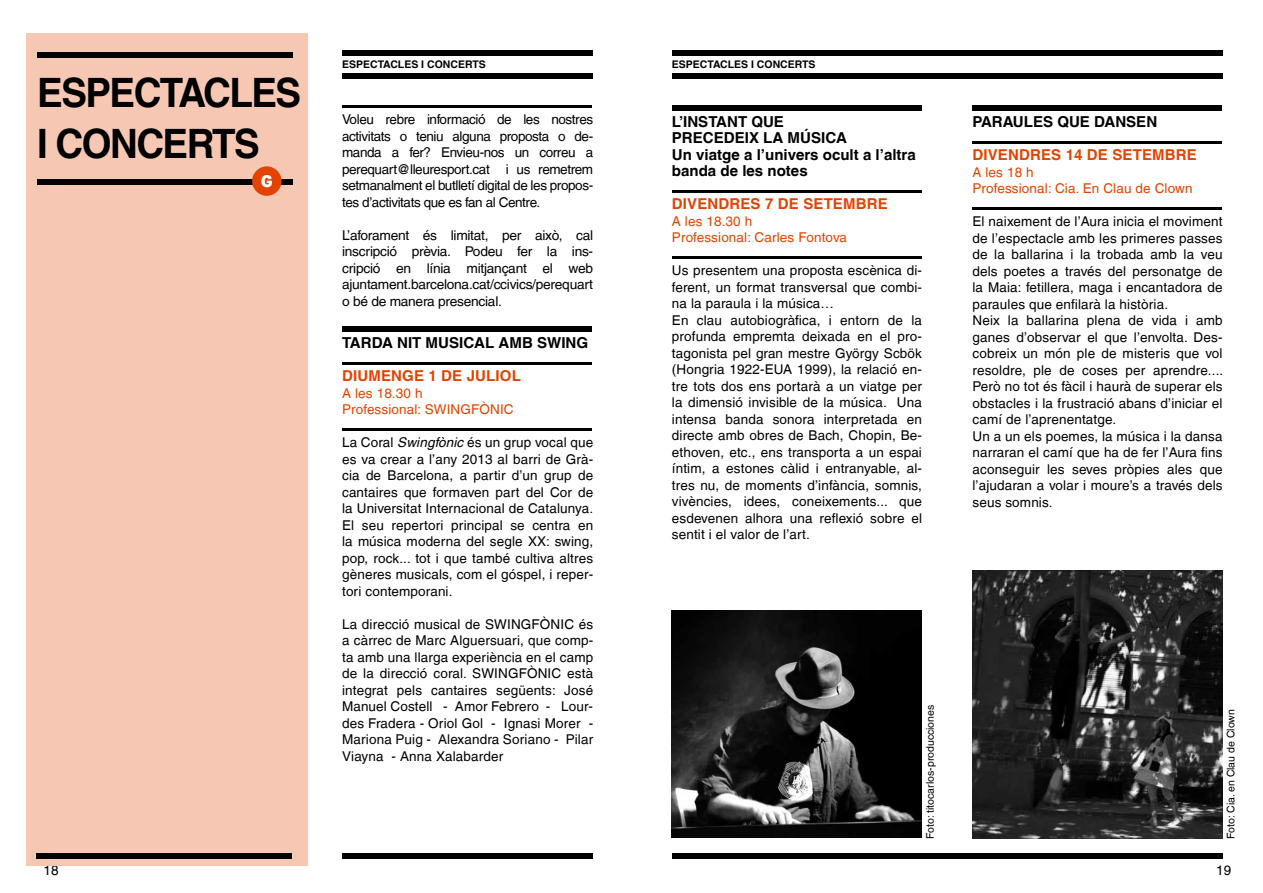
<style>
.page{position:relative;width:1263px;height:893px;background:#fff}
.page>*{position:absolute;margin:0;border:0;box-sizing:border-box;transform-origin:0 0}
.t1{font:700 40.5px/51px "Helvetica LT";letter-spacing:-.04em;color:#000;scale:.95 1}
.t2{font:900 16.65px "Interstate Mono";color:#fff}
.t3{font:700 15.15px/16.5px "Helvetica LT";color:#000}
.t4{font:700 15px "Helvetica LT";letter-spacing:.01em;color:#e24301}
.t5{font:13.5px/16.5px "Helvetica LT";letter-spacing:.01em;color:#000;text-align:justify}
.t6{font:13.5px/16.5px "Helvetica LT";letter-spacing:.01em;color:#e24301}
.t7{font:10.5px "Helvetica LT";color:#000}
.t8{font:700 10.5px "Helvetica LT";color:#000}
.s1{font-style:italic}
</style>
<div class="page">
<div style="left:672px;top:853px;width:550px;height:5px;background:#000"></div>
<div style="left:342px;top:853px;width:250px;height:5px;background:#000"></div>
<div style="left:342px;top:50px;width:250px;height:5px;background:#000"></div>
<div style="left:342px;top:73px;width:250px;height:5px;background:#000"></div>
<hr style="left:342px;top:105px;width:249px;height:3px;background:#000">
<div style="left:342px;top:326px;width:249px;height:6px;background:#000"></div>
<hr style="left:342px;top:362px;width:249px;height:3px;background:#000">
<hr style="left:342px;top:428px;width:249px;height:3px;background:#000">
<div style="left:26px;top:33px;width:281px;height:833px;background:#f6c7b3"></div>
<div style="left:37px;top:52px;width:255px;height:6px;background:#000"></div>
<div style="left:37px;top:853px;width:255px;height:5px;background:#000"></div>
<div style="left:37px;top:179px;width:255px;height:5px;background:#000"></div>
<svg style="left:251px;top:166px;width:32px;height:30px"></svg>
<div style="left:672px;top:105px;width:249px;height:5px;background:#000"></div>
<hr style="left:672px;top:190px;width:249px;height:3px;background:#000">
<hr style="left:672px;top:256px;width:249px;height:3px;background:#000">
<div style="left:972px;top:106px;width:250px;height:5px;background:#000"></div>
<hr style="left:972px;top:141px;width:250px;height:3px;background:#000">
<hr style="left:972px;top:207px;width:250px;height:3px;background:#000">
<div style="left:672px;top:50px;width:550px;height:5px;background:#000"></div>
<div style="left:672px;top:73px;width:550px;height:5px;background:#000"></div>
<img style="left:672px;top:611px;width:250px;height:227px">
<img style="left:972px;top:570px;width:250px;height:269px">
<h1 class="t1" style="left:37px;top:67px;width:279px">ESPECTACLES<br>I CONCERTS</h1>
<p class="t2" style="left:261px;top:172px;width:14px">G</p>
<p class="t8" style="left:342px;top:58px;width:145px">ESPECTACLES I CONCERTS</p>
<p class="t5" style="left:342px;top:111px;width:253px">Voleu rebre informació de les nostres activitats o teniu alguna proposta o de&shy;manda a fer? Envieu-nos un correu a perequart@lleuresport.cat i us remetrem setmanalment el butlletí digital de les propos&shy;tes d’activitats que es fan al Centre.</p>
<p class="t5" style="left:342px;top:227px;width:253px">L’aforament és limitat, per això, cal inscripció prèvia. Podeu fer la ins&shy;cripció en línia mitjançant el web ajuntament.barcelona.cat/ccivics/perequart o bé de manera presencial.</p>
<p class="t3" style="left:342px;top:334px;width:248px">TARDA NIT MUSICAL AMB SWING</p>
<p class="t4" style="left:342px;top:367px;width:180px">DIUMENGE 1 DE JULIOL</p>
<p class="t6" style="left:342px;top:385px;width:173px">A les 18.30 h<br>Professional: SWINGFÒNIC</p>
<p class="t5" style="left:342px;top:434px;width:253px">La Coral <span class="s1">Swingfònic</span> és un grup vocal que es va crear a l’any 2013 al barri de Grà&shy;cia de Barcelona, a partir d’un grup de cantaires que formaven part del Cor de la Universitat Internacional de Catalunya.<br>El seu repertori principal se centra en la música moderna del segle XX: swing, pop, rock... tot i que també cultiva altres gèneres musicals, com el góspel, i reper&shy;tori contemporani.</p>
<p class="t5" style="left:342px;top:615px;width:253px">La direcció musical de SWINGFÒNIC és a càrrec de Marc Alguersuari, que comp&shy;ta amb una llarga experiència en el camp de la direcció coral. SWINGFÒNIC està integrat pels cantaires següents: José Manuel Costell - Amor Febrero - Lour&shy;des Fradera - Oriol Gol - Ignasi Morer - Mariona Puig - Alexandra Soriano - Pilar Viayna - Anna Xalabarder</p>
<p class="t8" style="left:672px;top:58px;width:145px">ESPECTACLES I CONCERTS</p>
<p class="t3" style="left:672px;top:113px;width:245px">L’INSTANT QUE<br>PRECEDEIX LA MÚSICA<br>Un viatge a l’univers ocult a l’altra banda de les notes</p>
<p class="t4" style="left:672px;top:195px;width:217px">DIVENDRES 7 DE SETEMBRE</p>
<p class="t6" style="left:672px;top:213px;width:177px">A les 18.30 h<br>Professional: Carles Fontova</p>
<p class="t5" style="left:672px;top:262px;width:252px;text-align:left">Us presentem una proposta escènica di&shy;ferent, un format transversal que combi&shy;na la paraula i la música…<br>En clau autobiogràfica, i entorn de la profunda empremta deixada en el pro&shy;tagonista pel gran mestre György Scbök (Hongria 1922-EUA 1999), la relació en&shy;tre tots dos ens portarà a un viatge per la dimensió invisible de la música. Una intensa banda sonora interpretada en directe amb obres de Bach, Chopin, Be&shy;ethoven, etc., ens transporta a un espai íntim, a estones càlid i entranyable, al&shy;tres nu, de moments d’infància, somnis, vivències, idees, coneixements... que esdevenen alhora una reflexió sobre el sentit i el valor de l’art.</p>
<p class="t3" style="left:972px;top:114px;width:186px">PARAULES QUE DANSEN</p>
<p class="t4" style="left:972px;top:146px;width:226px">DIVENDRES 14 DE SETEMBRE</p>
<p class="t6" style="left:972px;top:164px;width:222px">A les 18 h<br>Professional: Cia. En Clau de Clown</p>
<p class="t5" style="left:972px;top:213px;width:252px;text-align:left">El naixement de l’Aura inicia el moviment de l’espectacle amb les primeres passes de la ballarina i la trobada amb la veu dels poetes a través del personatge de la Maia: fetillera, maga i encantadora de paraules que enfilarà la història.<br>Neix la ballarina plena de vida i amb ganes d’observar el que l’envolta. Des&shy;cobreix un món ple de misteris que vol resoldre, ple de coses per aprendre....<br>Però no tot és fàcil i haurà de superar els obstacles i la frustració abans d’iniciar el camí de l’aprenentatge.<br>Un a un els poemes, la música i la dansa narraran el camí que ha de fer l’Aura fins aconseguir les seves pròpies ales que l’ajudaran a volar i moure’s a través dels seus somnis.</p>
<p class="t7" style="left:924px;top:839px;width:136px;rotate:-90deg">Foto: titocarlos-producciones</p>
<p class="t7" style="left:1224px;top:839px;width:131px;rotate:-90deg">Foto: Cia. en Clau de Clown</p>
<p class="t5" style="left:44px;top:862px;width:17px">18</p>
<p class="t5" style="left:1216px;top:862px;width:17px">19</p>
</div>
